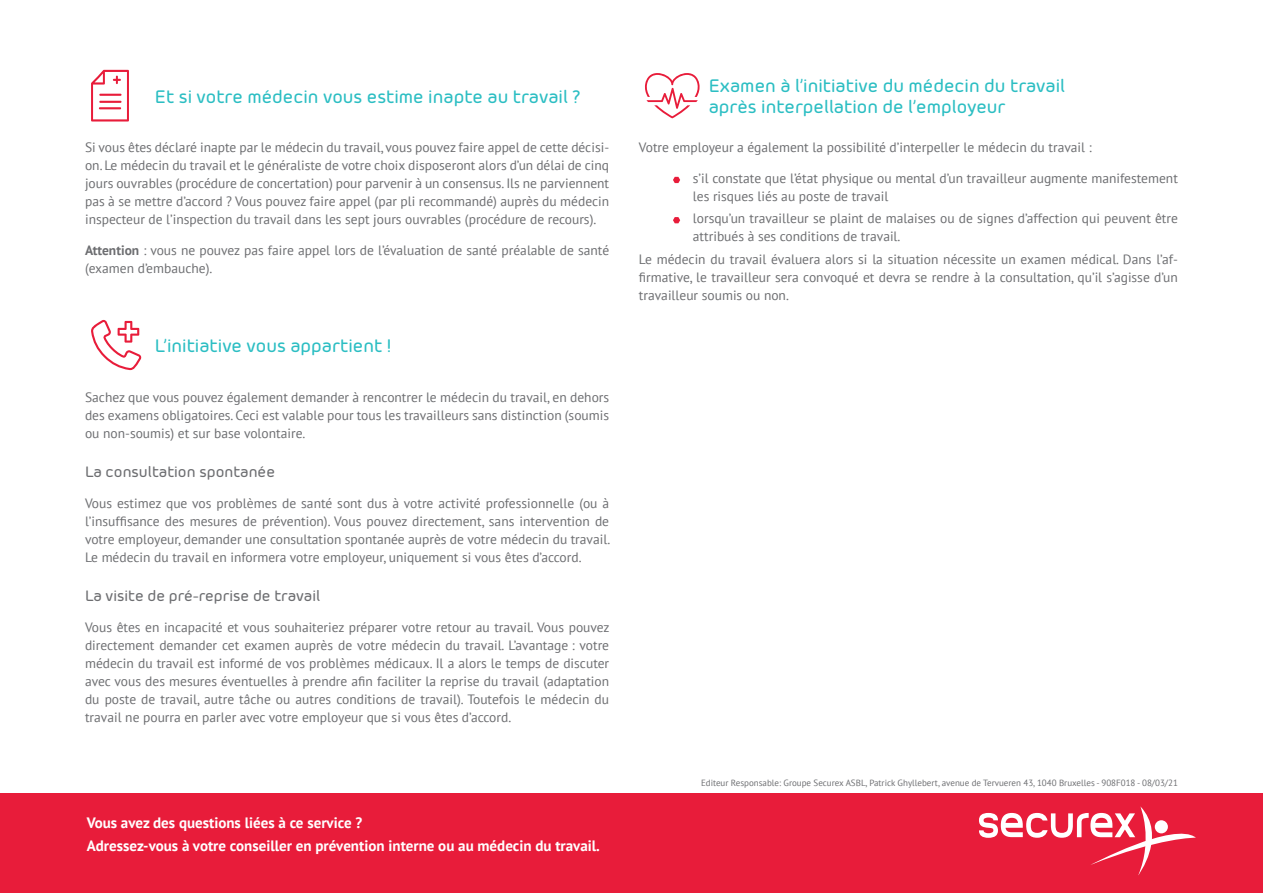
<style>
.page{position:relative;width:1263px;height:893px;background:#fff}
.page>*{position:absolute;margin:0;border:0;box-sizing:border-box;transform-origin:0 0}
.t1{font:500 18px/21.6px "Morebi Rounded";color:#2cbec3}
.t2{font:700 15px/23.9px "PT Sans";color:#fff}
.t3{font:500 15px "Morebi Rounded";color:#6d6e71}
.t4{font:13.5px/18px "PT Sans";color:#6d6e71;text-align:justify}
.t5{font:9px "PT Sans";color:#6d6e71}
.s1{font-weight:700}
</style>
<div class="page">
<div style="left:0;top:794px;width:1263px;height:99px;background:#e81c3a"></div>
<svg style="left:979px;top:806px;width:217px;height:69px"></svg>
<svg style="left:645px;top:73px;width:55px;height:45px"></svg>
<svg style="left:673px;top:177px;width:7px;height:6px"></svg>
<svg style="left:673px;top:217px;width:7px;height:6px"></svg>
<svg style="left:91px;top:70px;width:38px;height:52px"></svg>
<svg style="left:91px;top:320px;width:50px;height:50px"></svg>
<h1 class="t1" style="left:155px;top:84px;width:427px">Et si votre médecin vous estime inapte au travail ?</h1>
<p class="t4" style="left:85px;top:138px;width:526px">Si vous êtes déclaré inapte par le médecin du travail, vous pouvez faire appel de cette décisi&shy;on. Le médecin du travail et le généraliste de votre choix disposeront alors d’un délai de cinq jours ouvrables (procédure de concertation) pour parvenir à un consensus. Ils ne parviennent pas à se mettre d’accord ? Vous pouvez faire appel (par pli recommandé) auprès du médecin inspecteur de l’inspection du travail dans les sept jours ouvrables (procédure de recours).</p>
<p class="t4" style="left:85px;top:241px;width:526px"><span class="s1">Attention</span> : vous ne pouvez pas faire appel lors de l’évaluation de santé préalable de santé (examen d’embauche).</p>
<h1 class="t1" style="left:155px;top:333px;width:238px">L’initiative vous appartient !</h1>
<p class="t4" style="left:85px;top:388px;width:526px">Sachez que vous pouvez également demander à rencontrer le médecin du travail, en dehors des examens obligatoires. Ceci est valable pour tous les travailleurs sans distinction (soumis ou non-soumis) et sur base volontaire.</p>
<p class="t3" style="left:85px;top:461px;width:191px">La consultation spontanée</p>
<p class="t4" style="left:85px;top:494px;width:527px">Vous estimez que vos problèmes de santé sont dus à votre activité professionnelle (ou à l’insuffisance des mesures de prévention). Vous pouvez directement, sans intervention de votre employeur, demander une consultation spontanée auprès de votre médecin du travail.<br>Le médecin du travail en informera votre employeur, uniquement si vous êtes d’accord.</p>
<p class="t3" style="left:85px;top:585px;width:237px">La visite de pré-reprise de travail</p>
<p class="t4" style="left:85px;top:618px;width:526px">Vous êtes en incapacité et vous souhaiteriez préparer votre retour au travail. Vous pouvez directement demander cet examen auprès de votre médecin du travail. L’avantage : votre médecin du travail est informé de vos problèmes médicaux. Il a alors le temps de discuter avec vous des mesures éventuelles à prendre afin faciliter la reprise du travail (adaptation du poste de travail, autre tâche ou autres conditions de travail). Toutefois le médecin du travail ne pourra en parler avec votre employeur que si vous êtes d’accord.</p>
<p class="t2" style="left:87px;top:810px;width:515px">Vous avez des questions liées à ce service ?<br>Adressez-vous à votre conseiller en prévention interne ou au médecin du travail.</p>
<h1 class="t1" style="left:709px;top:73px;width:358px">Examen à l’initiative du médecin du travail après interpellation de l’employeur</h1>
<p class="t4" style="left:639px;top:138px;width:454px">Votre employeur a également la possibilité d’interpeller le médecin du travail :</p>
<p class="t4" style="left:693px;top:169px;width:486px">s’il constate que l’état physique ou mental d’un travailleur augmente manifestement les risques liés au poste de travail</p>
<p class="t4" style="left:693px;top:209px;width:486px">lorsqu’un travailleur se plaint de malaises ou de signes d’affection qui peuvent être attribués à ses conditions de travail.</p>
<p class="t4" style="left:639px;top:250px;width:540px">Le médecin du travail évaluera alors si la situation nécessite un examen médical. Dans l’af&shy;firmative, le travailleur sera convoqué et devra se rendre à la consultation, qu’il s’agisse d’un travailleur soumis ou non.</p>
<p class="t5" style="left:701px;top:777px;width:478px">Editeur Responsable: Groupe Securex ASBL, Patrick Ghyllebert, avenue de Tervueren 43, 1040 Bruxelles - 908F018 - 08/03/21</p>
</div>
